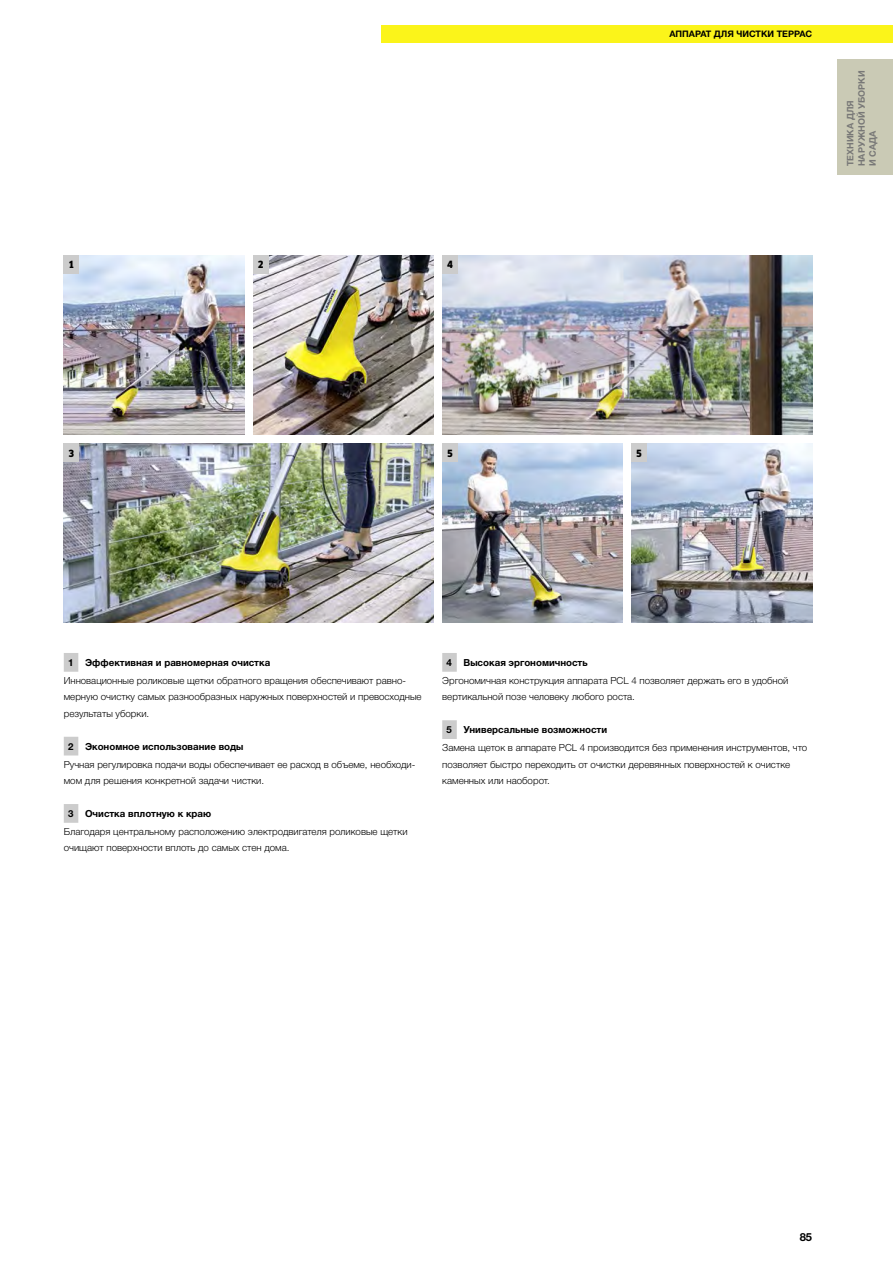
<style>
.page{position:relative;width:893px;height:1263px;background:#fff}
.page>*{position:absolute;margin:0;border:0;box-sizing:border-box;transform-origin:0 0}
.t1{font:700 11.25px "Helvetica Neue Cyr";color:#000}
.t2{font:300 9.75px/16.5px "Helvetica Neue Cyr";color:#000}
.t3{font:700 9.75px "Helvetica Neue Cyr";color:#000}
.t4{font:900 9.75px "Clan Pro Narr";color:#000}
.t5{font:700 9px/11.2px "Helvetica Neue Cyr";color:#787877}
.t6{font:700 9px "Helvetica Neue Cyr";letter-spacing:.11em;color:#000}
</style>
<div class="page">
<div style="left:838px;top:60px;width:55px;height:115px;background:#cacab5"></div>
<div style="left:382px;top:26px;width:511px;height:17px;background:#fbf41a"></div>
<div style="left:442px;top:653px;width:15px;height:19px;background:#ccc"></div>
<div style="left:442px;top:720px;width:15px;height:19px;background:#ccc"></div>
<div style="left:64px;top:653px;width:14px;height:19px;background:#ccc"></div>
<div style="left:64px;top:737px;width:14px;height:18px;background:#ccc"></div>
<div style="left:64px;top:804px;width:14px;height:19px;background:#ccc"></div>
<img style="left:253px;top:255px;width:181px;height:180px">
<img style="left:64px;top:255px;width:180px;height:180px">
<img style="left:442px;top:443px;width:181px;height:180px">
<img style="left:442px;top:255px;width:370px;height:180px">
<img style="left:64px;top:443px;width:370px;height:180px">
<img style="left:631px;top:443px;width:181px;height:180px">
<div style="left:253px;top:255px;width:15px;height:19px;background:#ccc"></div>
<div style="left:64px;top:255px;width:15px;height:19px;background:#ccc"></div>
<div style="left:442px;top:255px;width:16px;height:19px;background:#ccc"></div>
<div style="left:442px;top:443px;width:16px;height:19px;background:#ccc"></div>
<div style="left:631px;top:443px;width:16px;height:19px;background:#ccc"></div>
<div style="left:64px;top:443px;width:15px;height:19px;background:#ccc"></div>
<p class="t4" style="left:69px;top:259px;width:7px">1</p>
<p class="t4" style="left:258px;top:259px;width:7px">2</p>
<p class="t4" style="left:447px;top:259px;width:7px">4</p>
<p class="t6" style="left:669px;top:29px;width:8px">пАпп</p>
<p class="t6" style="left:689px;top:29px;width:125px">арат для чистки террас</p>
<p class="t5" style="left:845px;top:166px;width:97px;rotate:-90deg">ТЕХНИКА ДЛЯ<br>НАРУЖНОЙ УБОРКИ<br>И САДА</p>
<p class="t4" style="left:69px;top:447px;width:7px">3</p>
<p class="t4" style="left:447px;top:447px;width:7px">5</p>
<p class="t4" style="left:636px;top:447px;width:7px">5</p>
<p class="t3" style="left:68px;top:657px;width:204px">1 Эффективная и равномерная очистка</p>
<p class="t2" style="left:64px;top:672px;width:359px">Инновационные роликовые щетки обратного вращения обеспечивают равно&shy;мерную очистку самых разнообразных наружных поверхностей и превосходные результаты уборки.</p>
<p class="t3" style="left:68px;top:741px;width:177px">2 Экономное использование воды</p>
<p class="t2" style="left:64px;top:756px;width:353px">Ручная регулировка подачи воды обеспечивает ее расход в объеме, необходи&shy;мом для решения конкретной задачи чистки.</p>
<p class="t3" style="left:68px;top:808px;width:145px">3 Очистка вплотную к краю</p>
<p class="t2" style="left:64px;top:823px;width:345px">Благодаря центральному расположению электродвигателя роликовые щетки очищают поверхности вплоть до самых стен дома.</p>
<p class="t3" style="left:446px;top:657px;width:143px">4 Высокая эргономичность</p>
<p class="t2" style="left:442px;top:672px;width:348px">Эргономичная конструкция аппарата PCL 4 позволяет держать его в удобной вертикальной позе человеку любого роста.</p>
<p class="t3" style="left:446px;top:724px;width:162px">5 Универсальные возможности</p>
<p class="t2" style="left:442px;top:739px;width:367px">Замена щеток в аппарате PCL 4 производится без применения инструментов, что позволяет быстро переходить от очистки деревянных поверхностей к очистке каменных или наоборот.</p>
<p class="t1" style="left:800px;top:1231px;width:14px">85</p>
</div>
